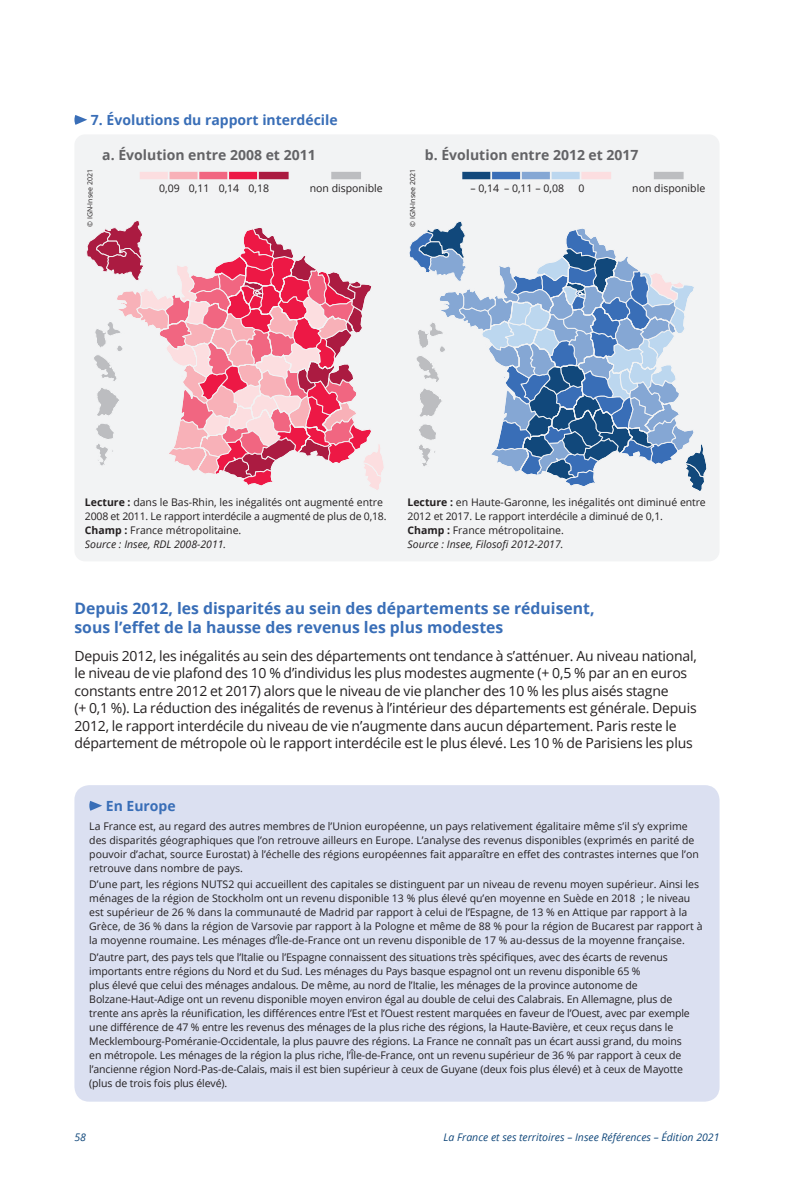
<style>
.page{position:relative;width:794px;height:1191px;background:#fff}
.page>*{position:absolute;margin:0;border:0;box-sizing:border-box;transform-origin:0 0}
.t1{font:700 15.75px/18.9px "Open Sans";color:#396eb7}
.t2{font:14px/17.5px "Open Sans";letter-spacing:-.015em;color:#231f20}
.t3{font:700 14px "Open Sans";color:#636366}
.t4{font:700 14px "Open Sans";color:#396eb7}
.t5{font:10.5px/14px "Open Sans";letter-spacing:-.01em;color:#231f20}
.t6{font:italic 10.5px "Open Sans";color:#11487b}
.t7{font:7px "Open Sans";color:#231f20}
.s1{font-weight:700}
.s2{font-style:italic}
</style>
<div class="page">
<svg style="left:74px;top:115px;width:13px;height:10px"></svg>
<div style="left:80px;top:140px;width:634px;height:416px;background:#f2f3f4;border-radius:5px"></div>
<svg style="left:140px;top:171px;width:149px;height:9px"></svg>
<svg style="left:331px;top:172px;width:30px;height:8px"></svg>
<svg style="left:86px;top:220px;width:298px;height:270px"></svg>
<svg style="left:654px;top:172px;width:30px;height:8px"></svg>
<svg style="left:462px;top:171px;width:149px;height:9px"></svg>
<svg style="left:409px;top:221px;width:298px;height:270px"></svg>
<div style="left:74px;top:134px;width:645px;height:427px;border:10px solid #f2f3f4;border-radius:5px"></div>
<div style="left:74px;top:785px;width:645px;height:316px;background:#dbe0f1;border-radius:15px"></div>
<svg style="left:89px;top:801px;width:13px;height:9px"></svg>
<h2 class="t4" style="left:91px;top:110px;width:248px">7. Évolutions du rapport interdécile</h2>
<h2 class="t3" style="left:102px;top:145px;width:215px">a. Évolution entre 2008 et 2011</h2>
<p class="t7" style="left:85px;top:227px;width:59px;rotate:-90deg">© IGN-Insee 2021</p>
<p class="t5" style="left:159px;top:181px;width:111px">0,09 0,11 0,14 0,18</p>
<p class="t5" style="left:310px;top:181px;width:74px">non disponible</p>
<p class="t7" style="left:408px;top:227px;width:59px;rotate:-90deg">© IGN-Insee 2021</p>
<h2 class="t3" style="left:425px;top:145px;width:215px">b. Évolution entre 2012 et 2017</h2>
<p class="t5" style="left:470px;top:181px;width:95px">– 0,14 – 0,11 – 0,08</p>
<p class="t5" style="left:578px;top:181px;width:8px">0</p>
<p class="t5" style="left:632px;top:181px;width:74px">non disponible</p>
<p class="t5" style="left:85px;top:494px;width:303px"><span class="s1">Lecture :</span> dans le Bas-Rhin, les inégalités ont augmenté entre 2008 et 2011. Le rapport interdécile a augmenté de plus de 0,18.<br><span class="s1">Champ :</span> France métropolitaine.<br><span class="s2">Source : Insee, RDL 2008-2011.</span></p>
<p class="t5" style="left:407px;top:495px;width:300px"><span class="s1">Lecture :</span> en Haute-Garonne, les inégalités ont diminué entre 2012 et 2017. Le rapport interdécile a diminué de 0,1.<br><span class="s1">Champ :</span> France métropolitaine.<br><span class="s2">Source : Insee, Filosofi 2012-2017.</span></p>
<h1 class="t1" style="left:74px;top:598px;width:521px">Depuis 2012, les disparités au sein des départements se réduisent, sous l’effet de la hausse des revenus les plus modestes</h1>
<p class="t2" style="left:74px;top:646px;width:624px">Depuis 2012, les inégalités au sein des départements ont tendance à s’atténuer. Au niveau national, le niveau de vie plafond des 10 % d’individus les plus modestes augmente (+ 0,5 % par an en euros constants entre 2012 et 2017) alors que le niveau de vie plancher des 10 % les plus aisés stagne<br>(+ 0,1 %). La réduction des inégalités de revenus à l’intérieur des départements est générale. Depuis 2012, le rapport interdécile du niveau de vie n’augmente dans aucun département. Paris reste le département de métropole où le rapport interdécile est le plus élevé. Les 10 % de Parisiens les plus</p>
<h2 class="t4" style="left:106px;top:795px;width:71px">En Europe</h2>
<p class="t5" style="left:89px;top:818px;width:611px">La France est, au regard des autres membres de l’Union européenne, un pays relativement égalitaire même s’il s’y exprime des disparités géographiques que l’on retrouve ailleurs en Europe. L’analyse des revenus disponibles (exprimés en parité de pouvoir d’achat, source Eurostat) à l’échelle des régions européennes fait apparaître en effet des contrastes internes que l’on retrouve dans nombre de pays.</p>
<p class="t5" style="left:89px;top:877px;width:614px">D’une part, les régions NUTS2 qui accueillent des capitales se distinguent par un niveau de revenu moyen supérieur. Ainsi les ménages de la région de Stockholm ont un revenu disponible 13 % plus élevé qu’en moyenne en Suède en 2018 ; le niveau est supérieur de 26 % dans la communauté de Madrid par rapport à celui de l’Espagne, de 13 % en Attique par rapport à la Grèce, de 36 % dans la région de Varsovie par rapport à la Pologne et même de 88 % pour la région de Bucarest par rapport à la moyenne roumaine. Les ménages d’Île‑de‑France ont un revenu disponible de 17 % au‑dessus de la moyenne française.</p>
<p class="t5" style="left:89px;top:949px;width:602px">D’autre part, des pays tels que l’Italie ou l’Espagne connaissent des situations très spécifiques, avec des écarts de revenus importants entre régions du Nord et du Sud. Les ménages du Pays basque espagnol ont un revenu disponible 65 %<br>plus élevé que celui des ménages andalous. De même, au nord de l’Italie, les ménages de la province autonome de Bolzane‑Haut‑Adige ont un revenu disponible moyen environ égal au double de celui des Calabrais. En Allemagne, plus de trente ans après la réunification, les différences entre l’Est et l’Ouest restent marquées en faveur de l’Ouest, avec par exemple une différence de 47 % entre les revenus des ménages de la plus riche des régions, la Haute‑Bavière, et ceux reçus dans le Mecklembourg‑Poméranie‑Occidentale, la plus pauvre des régions. La France ne connaît pas un écart aussi grand, du moins en métropole. Les ménages de la région la plus riche, l’Île‑de‑France, ont un revenu supérieur de 36 % par rapport à ceux de l’ancienne région Nord‑Pas‑de‑Calais, mais il est bien supérieur à ceux de Guyane (deux fois plus élevé) et à ceux de Mayotte (plus de trois fois plus élevé).</p>
<p class="t6" style="left:74px;top:1130px;width:13px">58</p>
<p class="t6" style="left:443px;top:1130px;width:277px">La France et ses territoires – Insee Références – Édition 2021</p>
</div>
